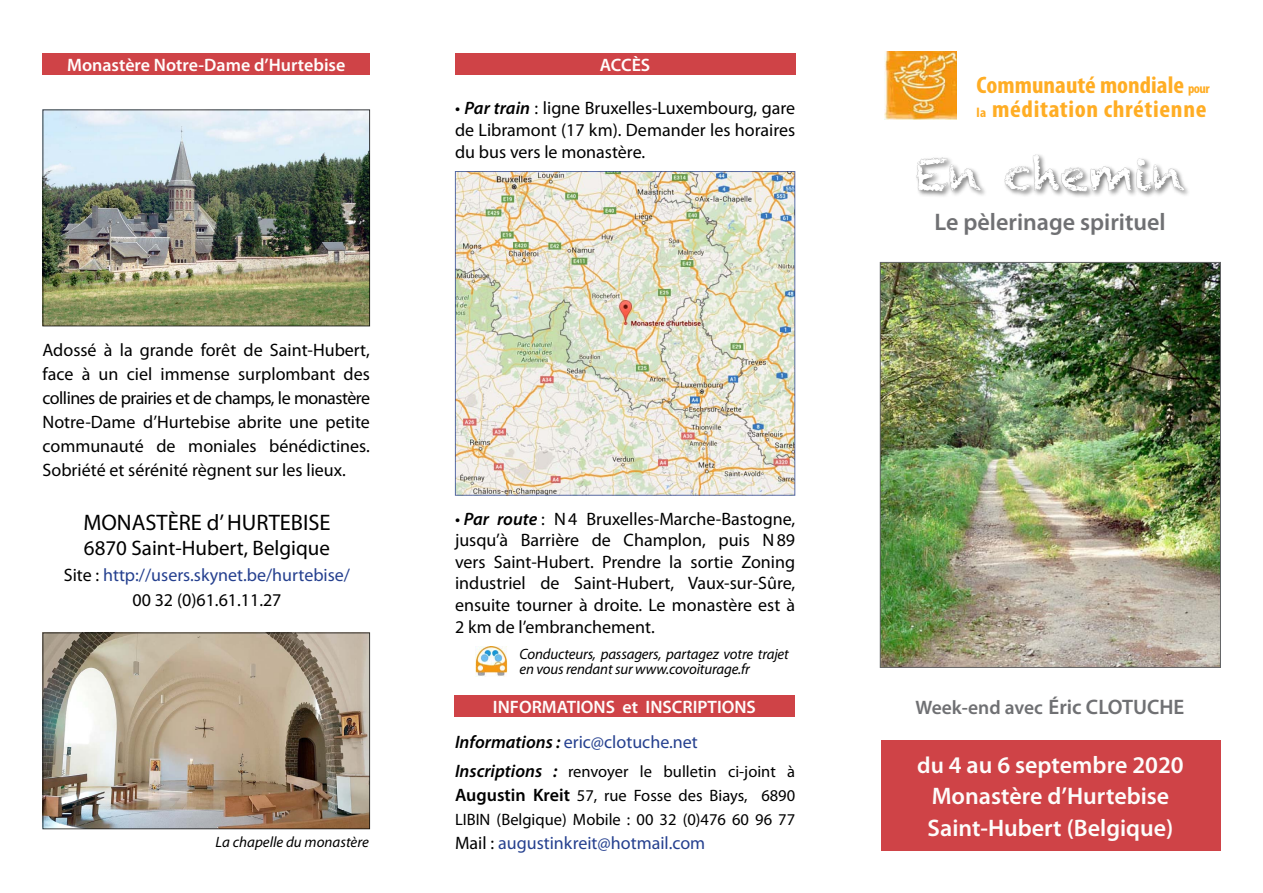
<style>
.page{position:relative;width:1263px;height:893px;background:#fff}
.page>*{position:absolute;margin:0;border:0;box-sizing:border-box;transform-origin:0 0}
.t1{font:45px "Chalkduster";color:#fff}
.t2{font:600 24px/31.5px "Myriad Pro";color:#fdfcfb;text-align:center}
.t3{font:700 condensed 24px "Myriad Pro";color:#ffad24;scale:1.06 1}
.t4{font:700 condensed 24px "Myriad Pro";letter-spacing:.02em;color:#ffad24;scale:1.07 1}
.t5{font:600 24px "Myriad Pro";color:#6f7073}
.t6{font:22.5px "Myriad Pro";color:#000}
.t7{font:21px "Myriad Pro";color:#000}
.t8{font:600 19.5px "Myriad Pro";color:#6f7073}
.t9{font:18px/21.6px "Myriad Pro";color:#000;text-align:justify}
.t10{font:18px/25.5px "Myriad Pro";color:#25408f;text-align:center}
.t11{font:600 18px "Myriad Pro";color:#fffdfc}
.t12{font:16.5px/24px "Myriad Pro";color:#000;text-align:justify}
.t13{font:italic 15px/15px "Myriad Pro";letter-spacing:-.01em;color:#000}
.s1{color:#000}
.s2{font-weight:600;font-style:italic}
.s3{font-weight:600;font-style:italic;color:#000}
.s4{font-weight:600;font-style:italic;font-size:18px}
.s5{font-weight:600;font-size:18px}
.s6{font-size:13.5px}
.s7{font-size:21px}
.s8{font-size:23.25px}
</style>
<div class="page">
<div style="left:455px;top:53px;width:340px;height:21px;background:#cf4347"></div>
<div style="left:43px;top:53px;width:327px;height:21px;background:#cf4347"></div>
<img style="left:884px;top:51px;width:73px;height:68px">
<div style="left:880px;top:740px;width:340px;height:110px;background:#cf4347"></div>
<div style="left:454px;top:695px;width:340px;height:22px;background:#cf4347"></div>
<img style="left:476px;top:647px;width:32px;height:29px">
<img style="left:457px;top:173px;width:336px;height:321px">
<div style="left:455px;top:171px;width:340px;height:325px;border:1px solid #25408f"></div>
<img style="left:45px;top:111px;width:323px;height:213px">
<img style="left:45px;top:634px;width:323px;height:193px">
<img style="left:882px;top:264px;width:337px;height:402px">
<div style="left:880px;top:262px;width:341px;height:406px;border:1px solid #636466"></div>
<div style="left:865px;top:119px;width:398px;height:110px;background:#fff;opacity:.82"></div>
<svg style="left:935px;top:213px;width:23px;height:16px"></svg>
<svg style="left:964px;top:213px;width:26px;height:16px"></svg>
<svg style="left:996px;top:213px;width:163px;height:16px"></svg>
<p class="t11" style="left:67px;top:53px;width:280px">Monastère Notre-Dame d’Hurtebise</p>
<p class="t11" style="left:600px;top:53px;width:52px">ACCÈS</p>
<p class="t9" style="left:43px;top:337px;width:329px;line-height:24px">Adossé à la grande forêt de Saint-Hubert, face à un ciel immense surplombant des collines de prairies et de champs, le monastère Notre-Dame d’Hurtebise abrite une petite communauté de moniales bénédictines.<br>Sobriété et sérénité règnent sur les lieux.</p>
<p class="t6" style="left:83px;top:508px;width:249px">MONASTÈRE d’ HURTEBISE</p>
<p class="t7" style="left:84px;top:535px;width:248px">6870 Saint-Hubert, Belgique</p>
<p class="t10" style="left:64px;top:562px;width:288px"><span class="s1">Site :</span> http://users.skynet.be/hurtebise/<br><span class="s1">00 32 (0)61.61.11.27</span></p>
<p class="t13" style="left:216px;top:835px;width:155px">La chapelle du monastère</p>
<p class="t9" style="left:455px;top:97px;width:342px">• <span class="s2">Par train</span> : ligne Bruxelles-Luxembourg, gare de Libramont (17 km). Demander les horaires du bus vers le monastère.</p>
<p class="t9" style="left:455px;top:508px;width:342px">• <span class="s2">Par route</span> : N4 Bruxelles-Marche-Bastogne, jusqu’à Barrière de Champlon, puis N89 vers Saint-Hubert. Prendre la sortie Zoning industriel de Saint-Hubert, Vaux-sur-Sûre, ensuite tourner à droite. Le monastère est à 2 km de l’embranchement.</p>
<p class="t13" style="left:519px;top:646px;width:271px">Conducteurs, passagers, partagez votre trajet en vous rendant sur www.covoiturage.fr</p>
<p class="t11" style="left:493px;top:695px;width:264px">INFORMATIONS et INSCRIPTIONS</p>
<p class="t10" style="left:455px;top:729px;width:244px"><span class="s3">Informations :</span> eric@clotuche.net</p>
<p class="t12" style="left:455px;top:759px;width:342px"><span class="s4">Inscriptions :</span> renvoyer le bulletin ci-joint à <span class="s5">Augustin Kreit</span> 57, rue Fosse des Biays, 6890<br>LIBIN (Belgique) Mobile : 00 32 (0)476 60 96 77</p>
<p class="t10" style="left:455px;top:830px;width:252px"><span class="s1">Mail :</span> augustinkreit@hotmail.com</p>
<p class="t3" style="left:977px;top:70px;width:221px">Communauté mondiale <span class="s6">pour</span></p>
<p class="t4" style="left:977px;top:94px;width:216px"><span class="s6">la</span> méditation chrétienne</p>
<h1 class="t1" style="left:915px;top:148px;width:271px">En chemin</h1>
<p class="t5" style="left:934px;top:207px;width:233px">Le pèlerinage spirituel</p>
<p class="t8" style="left:915px;top:695px;width:270px">Week-end avec <span class="s7">Éric CLOTUCHE</span></p>
<p class="t2" style="left:917px;top:748px;width:268px"><span class="s8">du</span> 4 au 6 septembre 2020<br>Monastère d’Hurtebise<br>Saint-Hubert (Belgique)</p>
</div>
